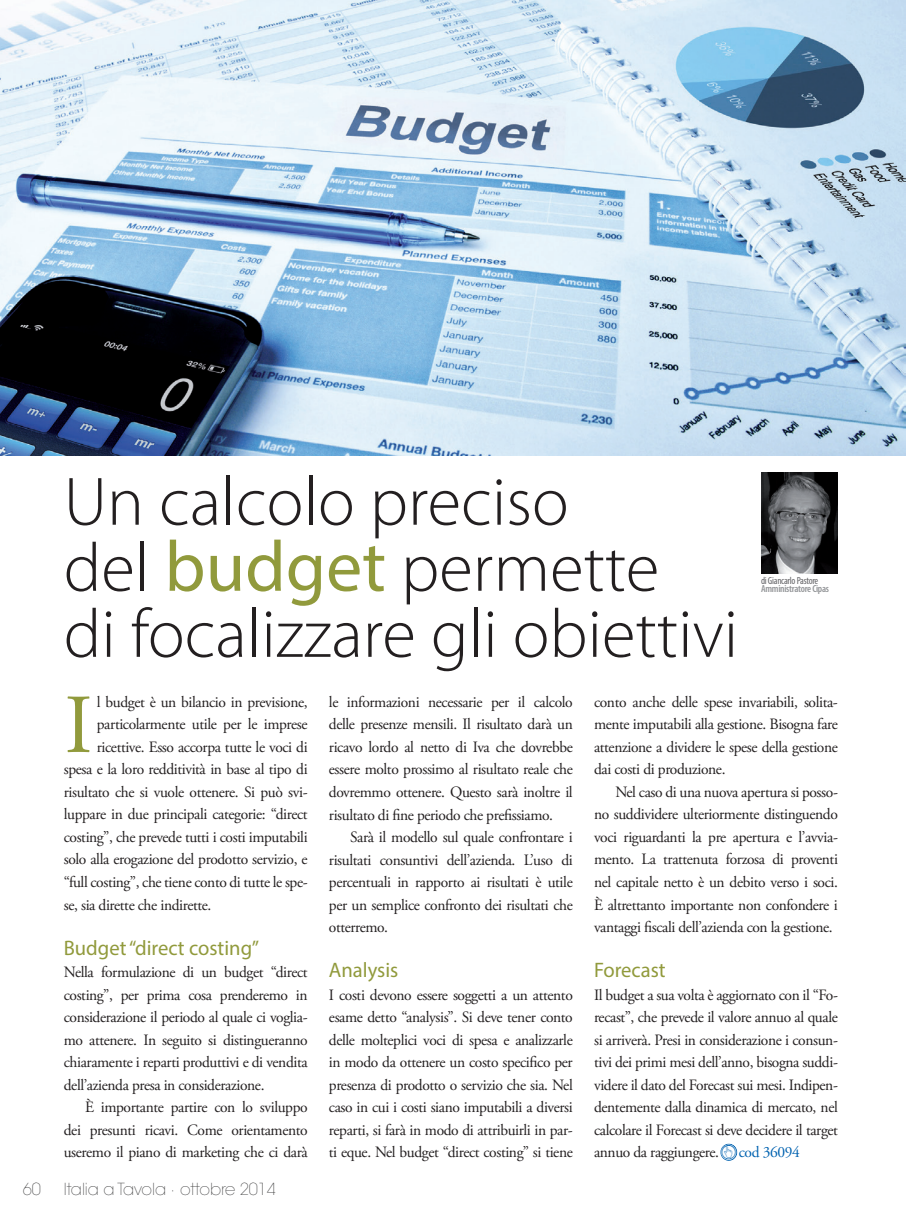
<style>
.page{position:relative;width:906px;height:1221px;background:#fff}
.page>*{position:absolute;margin:0;border:0;box-sizing:border-box;transform-origin:0 0}
.t1{font:83.55px "Adobe Garamond Pro";color:#919a3c}
.t2{font:300 69px/66px "Myriad Pro";color:#231f20}
.t3{font:21px "Myriad Pro";color:#919a3c}
.t4{font:200 16.5px "ITC Avant Garde Std";letter-spacing:-.005em;color:#3e3e3f}
.t5{font:15.75px/22.5px "Adobe Garamond Pro";letter-spacing:-.025em;color:#231f20;text-align:justify}
.t6{font:600 condensed 10.35px "Myriad Pro";letter-spacing:-.025em;color:#939598}
.t7{font:condensed 10.35px "Myriad Pro";letter-spacing:-.025em;color:#636366}
.s1{font-weight:400;font-size:72px;color:#919a3c}
.s2{font-family:"Dito A";font-size:14.25px;color:#fff}
.s3{color:#0162b0}
</style>
<div class="page">
<svg style="left:720px;top:1143px;width:18px;height:18px"></svg>
<img style="left:761px;top:473px;width:77px;height:101px">
<img style="left:0;top:0;width:906px;height:455px">
<p class="t4" style="left:23px;top:1179px;width:20px">60</p>
<h2 class="t2" style="left:64px;top:470px;width:676px">Un calcolo preciso<br>del <span class="s1">budget</span> permette<br>di focalizzare gli obiettivi</h2>
<h1 class="t1" style="left:64px;top:675px;width:30px">I</h1>
<p class="t5" style="left:97px;top:691px;width:212px">l budget è un bilancio in previsione,</p>
<p class="t7" style="left:761px;top:574px;width:59px">di Giancarlo Pastore</p>
<p class="t6" style="left:761px;top:583px;width:69px">Amministratore Cipas</p>
<p class="t5" style="left:594px;top:691px;width:245px">conto anche delle spese invariabili, solita&shy;mente imputabili alla gestione. Bisogna fare attenzione a dividere le spese della gestione dai costi di produzione.</p>
<p class="t5" style="left:594px;top:781px;width:245px;text-indent:21px">Nel caso di una nuova apertura si posso&shy;no suddividere ulteriormente distinguendo voci riguardanti la pre apertura e l’avvia&shy;mento. La trattenuta forzosa di proventi nel capitale netto è un debito verso i soci.<br>È altrettanto importante non confondere i vantaggi fiscali dell’azienda con la gestione.</p>
<h3 class="t3" style="left:594px;top:957px;width:73px">Forecast</h3>
<p class="t5" style="left:594px;top:983px;width:245px">Il budget a sua volta è aggiornato con il “Fo&shy;recast”, che prevede il valore annuo al quale si arriverà. Presi in considerazione i consun&shy;tivi dei primi mesi dell’anno, bisogna suddi&shy;videre il dato del Forecast sui mesi. Indipen&shy;dentemente dalla dinamica di mercato, nel calcolare il Forecast si deve decidere il target annuo da raggiungere. <span class="s2">B</span> <span class="s3">cod 36094</span></p>
<p class="t5" style="left:329px;top:691px;width:245px">le informazioni necessarie per il calcolo delle presenze mensili. Il risultato darà un ricavo lordo al netto di Iva che dovrebbe essere molto prossimo al risultato reale che dovremmo ottenere. Questo sarà inoltre il risultato di fine periodo che prefissiamo.</p>
<p class="t5" style="left:329px;top:826px;width:245px;text-indent:21px">Sarà il modello sul quale confrontare i risultati consuntivi dell’azienda. L’uso di percentuali in rapporto ai risultati è utile per un semplice confronto dei risultati che otterremo.</p>
<h3 class="t3" style="left:329px;top:957px;width:71px">Analysis</h3>
<p class="t5" style="left:329px;top:983px;width:245px">I costi devono essere soggetti a un attento esame detto “analysis”. Si deve tener conto delle molteplici voci di spesa e analizzarle in modo da ottenere un costo specifico per presenza di prodotto o servizio che sia. Nel caso in cui i costi siano imputabili a diversi reparti, si farà in modo di attribuirli in par&shy;ti eque. Nel budget “direct costing” si tiene</p>
<p class="t5" style="left:97px;top:713px;width:212px">particolarmente utile per le imprese</p>
<p class="t5" style="left:97px;top:736px;width:212px">ricettive. Esso accorpa tutte le voci di</p>
<p class="t5" style="left:64px;top:758px;width:245px">spesa e la loro redditività in base al tipo di</p>
<p class="t5" style="left:64px;top:781px;width:245px">risultato che si vuole ottenere. Si può svi-</p>
<p class="t5" style="left:64px;top:803px;width:245px">luppare in due principali categorie: “direct</p>
<p class="t5" style="left:64px;top:826px;width:245px">costing”, che prevede tutti i costi imputabili</p>
<p class="t5" style="left:64px;top:848px;width:245px">solo alla erogazione del prodotto servizio, e</p>
<p class="t5" style="left:64px;top:871px;width:245px">“full costing”, che tiene conto di tutte le spe-</p>
<p class="t5" style="left:64px;top:893px;width:149px">se, sia dirette che indirette.</p>
<h3 class="t3" style="left:64px;top:934px;width:197px">Budget “direct costing”</h3>
<p class="t5" style="left:64px;top:961px;width:245px">Nella formulazione di un budget “direct costing”, per prima cosa prenderemo in considerazione il periodo al quale ci voglia&shy;mo attenere. In seguito si distingueranno chiaramente i reparti produttivi e di vendita dell’azienda presa in considerazione.</p>
<p class="t5" style="left:64px;top:1096px;width:245px;text-indent:21px">È importante partire con lo sviluppo dei presunti ricavi. Come orientamento useremo il piano di marketing che ci darà</p>
<p class="t4" style="left:64px;top:1179px;width:214px">Italia a Tavola · ottobre 2014</p>
</div>
